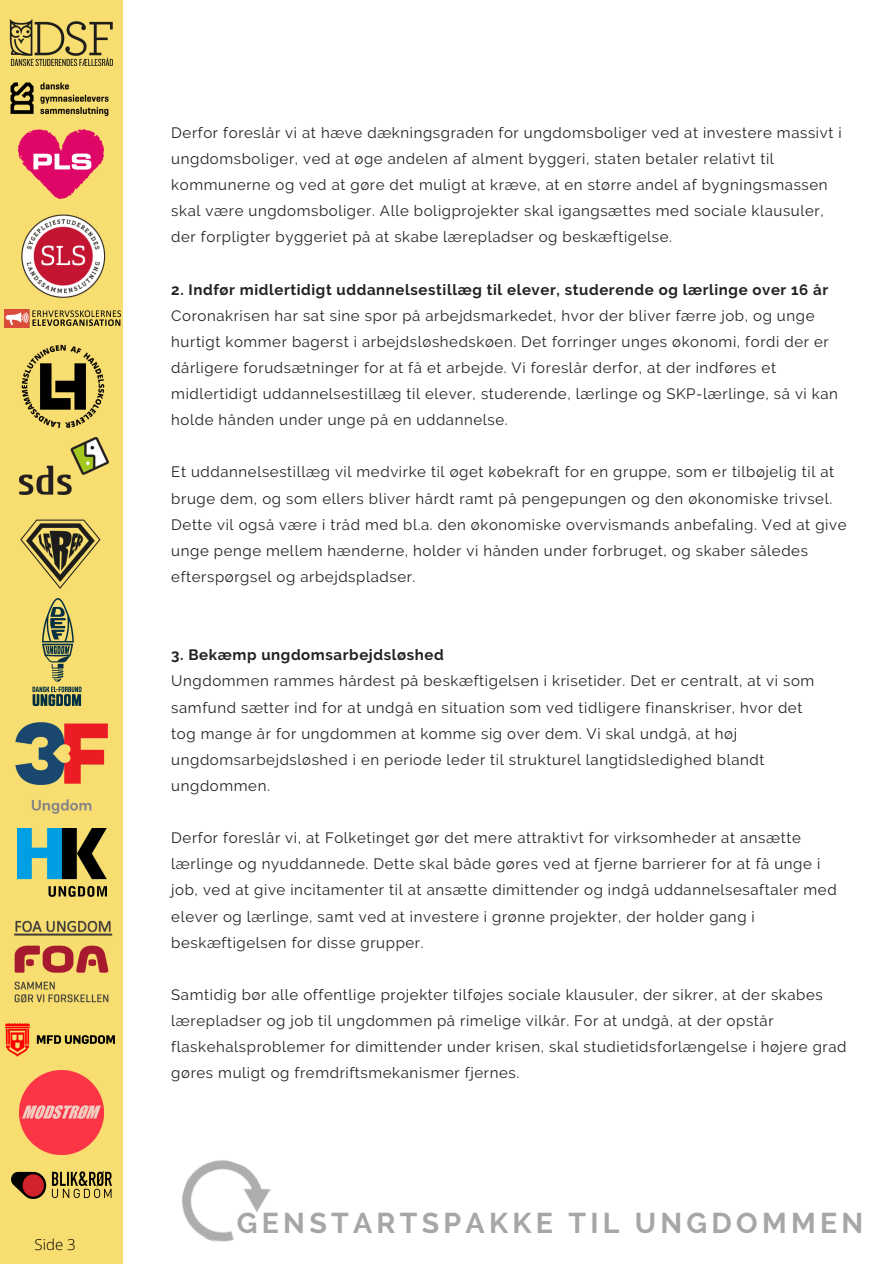
<style>
.page{position:relative;width:894px;height:1264px;background:#fff}
.page>*{position:absolute;margin:0;border:0;box-sizing:border-box;transform-origin:0 0}
.t1{font:700 28.5px "Raleway";letter-spacing:.15em;color:#a6a6a6}
.t2{font:15px/26.1px "Raleway";letter-spacing:.04em;color:#222}
.t3{font:700 15px "Raleway";letter-spacing:.04em;color:#222}
.t4{font:300 15px "Open Sans";color:#000}
</style>
<div class="page">
<div style="left:0;top:0;width:122px;height:1263px;background:#f8dd70"></div>
<img style="left:181px;top:1160px;width:90px;height:82px">
<img style="left:10px;top:82px;width:99px;height:34px">
<img style="left:21px;top:214px;width:85px;height:84px">
<img style="left:21px;top:344px;width:84px;height:84px">
<img style="left:20px;top:519px;width:81px;height:70px">
<img style="left:32px;top:598px;width:50px;height:108px">
<img style="left:16px;top:722px;width:91px;height:91px">
<img style="left:17px;top:829px;width:89px;height:67px">
<img style="left:4px;top:310px;width:116px;height:18px">
<img style="left:19px;top:1070px;width:85px;height:84px">
<img style="left:11px;top:1171px;width:100px;height:27px">
<img style="left:18px;top:130px;width:86px;height:68px">
<img style="left:6px;top:1023px;width:109px;height:33px">
<img style="left:14px;top:911px;width:109px;height:93px">
<img style="left:19px;top:437px;width:89px;height:57px">
<img style="left:10px;top:19px;width:102px;height:47px">
<p class="t4" style="left:34px;top:1234px;width:43px">Side 3</p>
<p class="t2" style="left:171px;top:119px;width:671px">Derfor foreslår vi at hæve dækningsgraden for ungdomsboliger ved at investere massivt i ungdomsboliger, ved at øge andelen af alment byggeri, staten betaler relativt til kommunerne og ved at gøre det muligt at kræve, at en større andel af bygningsmassen skal være ungdomsboliger. Alle boligprojekter skal igangsættes med sociale klausuler, der forpligter byggeriet på at skabe lærepladser og beskæftigelse.</p>
<p class="t3" style="left:171px;top:280px;width:658px">2. Indfør midlertidigt uddannelsestillæg til elever, studerende og lærlinge over 16 år</p>
<p class="t2" style="left:171px;top:302px;width:668px">Coronakrisen har sat sine spor på arbejdsmarkedet, hvor der bliver færre job, og unge hurtigt kommer bagerst i arbejdsløshedskøen. Det forringer unges økonomi, fordi der er dårligere forudsætninger for at få et arbejde. Vi foreslår derfor, at der indføres et midlertidigt uddannelsestillæg til elever, studerende, lærlinge og SKP-lærlinge, så vi kan holde hånden under unge på en uddannelse.</p>
<p class="t2" style="left:171px;top:459px;width:676px">Et uddannelsestillæg vil medvirke til øget købekraft for en gruppe, som er tilbøjelig til at bruge dem, og som ellers bliver hårdt ramt på pengepungen og den økonomiske trivsel.<br>Dette vil også være i tråd med bl.a. den økonomiske overvismands anbefaling. Ved at give unge penge mellem hænderne, holder vi hånden under forbruget, og skaber således efterspørgsel og arbejdspladser.</p>
<p class="t3" style="left:171px;top:646px;width:274px">3. Bekæmp ungdomsarbejdsløshed</p>
<p class="t2" style="left:171px;top:668px;width:644px">Ungdommen rammes hårdest på beskæftigelsen i krisetider. Det er centralt, at vi som samfund sætter ind for at undgå en situation som ved tidligere finanskriser, hvor det tog mange år for ungdommen at komme sig over dem. Vi skal undgå, at høj ungdomsarbejdsløshed i en periode leder til strukturel langtidsledighed blandt ungdommen.</p>
<p class="t2" style="left:171px;top:824px;width:666px">Derfor foreslår vi, at Folketinget gør det mere attraktivt for virksomheder at ansætte lærlinge og nyuddannede. Dette skal både gøres ved at fjerne barrierer for at få unge i job, ved at give incitamenter til at ansætte dimittender og indgå uddannelsesaftaler med elever og lærlinge, samt ved at investere i grønne projekter, der holder gang i beskæftigelsen for disse grupper.</p>
<p class="t2" style="left:171px;top:981px;width:676px">Samtidig bør alle offentlige projekter tilføjes sociale klausuler, der sikrer, at der skabes lærepladser og job til ungdommen på rimelige vilkår. For at undgå, at der opstår flaskehalsproblemer for dimittender under krisen, skal studietidsforlængelse i højere grad gøres muligt og fremdriftsmekanismer fjernes.</p>
<h1 class="t1" style="left:237px;top:1206px;width:627px">GENSTARTSPAKKE TIL UNGDOMMEN</h1>
</div>
